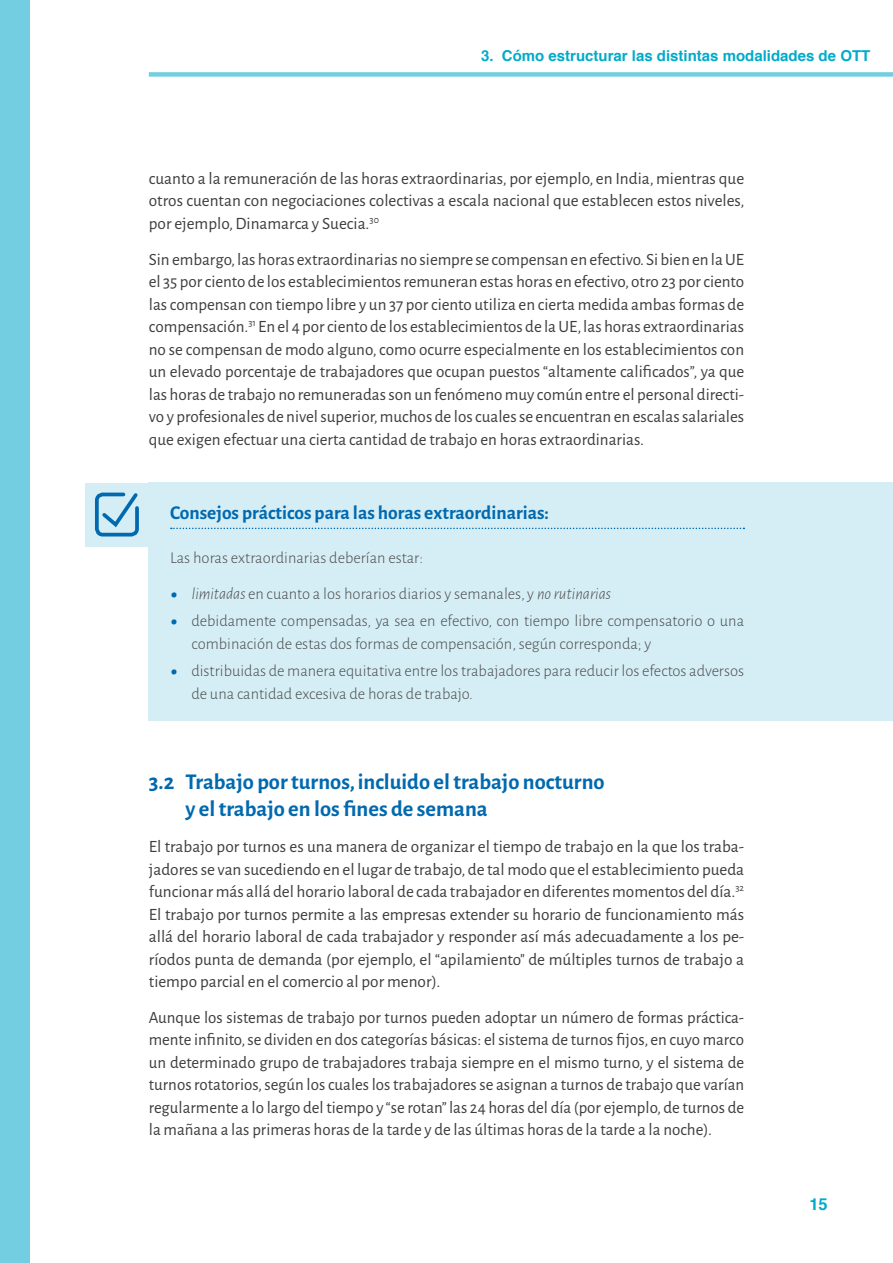
<style>
.page{position:relative;width:893px;height:1263px;background:#fff}
.page>*{position:absolute;margin:0;border:0;box-sizing:border-box;transform-origin:0 0}
.Titre_2{font:700 22.5px/27px "Alegreya Sans";color:#0169af}
.Titre_box{font:700 19.5px "Alegreya Sans";color:#0169af}
.crt{font:17.25px/22.5px "Alegreya Sans";color:#3e3e3f;text-align:justify}
.box{font:300 16.5px/22.5px "Alegreya Sans";color:#4b4c4d}
.t1{font:700 16.5px "Helvetica";color:#00abca}
.t2{font:700 15px "Helvetica";color:#00abca}
.s1{font-weight:700;font-size:28.8px;color:#0169af}
.s2{font-style:italic}
</style>
<div class="page">
<div style="left:0;top:0;width:30px;height:1263px;background:#72cee0"></div>
<div style="left:149px;top:72px;width:744px;height:5px;background:#72cee0"></div>
<div style="left:149px;top:483px;width:744px;height:238px;background:#d5eef5"></div>
<svg style="left:171px;top:528px;width:573px;height:1px"></svg>
<div style="left:85px;top:483px;width:64px;height:63px;background:#d5eef5"></div>
<svg style="left:95px;top:492px;width:44px;height:45px"></svg>
<p class="t2" style="left:481px;top:44px;width:391px">3. Cómo estructurar las distintas modalidades de OTT</p>
<p class="crt" style="left:149px;top:166px;width:597px">cuanto a la remuneración de las horas extraordinarias, por ejemplo, en India, mientras que otros cuentan con negociaciones colectivas a escala nacional que establecen estos niveles, por ejemplo, Dinamarca y Suecia.<sup>30</sup></p>
<p class="crt" style="left:149px;top:247px;width:597px">Sin embargo, las horas extraordinarias no siempre se compensan en efectivo. Si bien en la UE el 35 por ciento de los establecimientos remuneran estas horas en efectivo, otro 23 por ciento las compensan con tiempo libre y un 37 por ciento utiliza en cierta medida ambas formas de compensación.<sup>31</sup> En el 4 por ciento de los establecimientos de la UE, las horas extraordinarias no se compensan de modo alguno, como ocurre especialmente en los establecimientos con un elevado porcentaje de trabajadores que ocupan puestos “altamente calificados”, ya que las horas de trabajo no remuneradas son un fenómeno muy común entre el personal directi&shy;vo y profesionales de nivel superior, muchos de los cuales se encuentran en escalas salariales que exigen efectuar una cierta cantidad de trabajo en horas extraordinarias.</p>
<p class="Titre_box" style="left:170px;top:499px;width:380px">Consejos prácticos para las horas extraordinarias:</p>
<p class="box" style="left:170px;top:546px;width:255px">Las horas extraordinarias deberían estar:</p>
<p class="box" style="left:170px;top:582px;width:442px"><span class="s1">•</span> <span class="s2">limitadas</span> en cuanto a los horarios diarios y semanales, y <span class="s2">no rutinarias</span></p>
<p class="box" style="left:191px;top:609px;width:554px;text-indent:-21px"><span class="s1">•</span> debidamente compensadas, ya sea en efectivo, con tiempo libre compensatorio o una combinación de estas dos formas de compensación, según corresponda; y</p>
<p class="box" style="left:191px;top:659px;width:554px;text-indent:-21px"><span class="s1">•</span> distribuidas de manera equitativa entre los trabajadores para reducir los efectos adversos de una cantidad excesiva de horas de trabajo.</p>
<p class="Titre_2" style="left:186px;top:767px;width:421px;text-indent:-37px">3.2 Trabajo por turnos, incluido el trabajo nocturno y el trabajo en los fines de semana</p>
<p class="crt" style="left:149px;top:834px;width:597px">El trabajo por turnos es una manera de organizar el tiempo de trabajo en la que los traba&shy;jadores se van sucediendo en el lugar de trabajo, de tal modo que el establecimiento pueda funcionar más allá del horario laboral de cada trabajador en diferentes momentos del día.<sup>32<br></sup>El trabajo por turnos permite a las empresas extender su horario de funcionamiento más allá del horario laboral de cada trabajador y responder así más adecuadamente a los pe&shy;ríodos punta de demanda (por ejemplo, el “apilamiento" de múltiples turnos de trabajo a tiempo parcial en el comercio al por menor).</p>
<p class="crt" style="left:149px;top:1005px;width:597px">Aunque los sistemas de trabajo por turnos pueden adoptar un número de formas práctica&shy;mente infinito, se dividen en dos categorías básicas: el sistema de turnos fijos, en cuyo marco un determinado grupo de trabajadores trabaja siempre en el mismo turno, y el sistema de turnos rotatorios, según los cuales los trabajadores se asignan a turnos de trabajo que varían regularmente a lo largo del tiempo y “se rotan” las 24 horas del día (por ejemplo, de turnos de la mañana a las primeras horas de la tarde y de las últimas horas de la tarde a la noche).</p>
<p class="t1" style="left:809px;top:1191px;width:20px">15</p>
</div>
